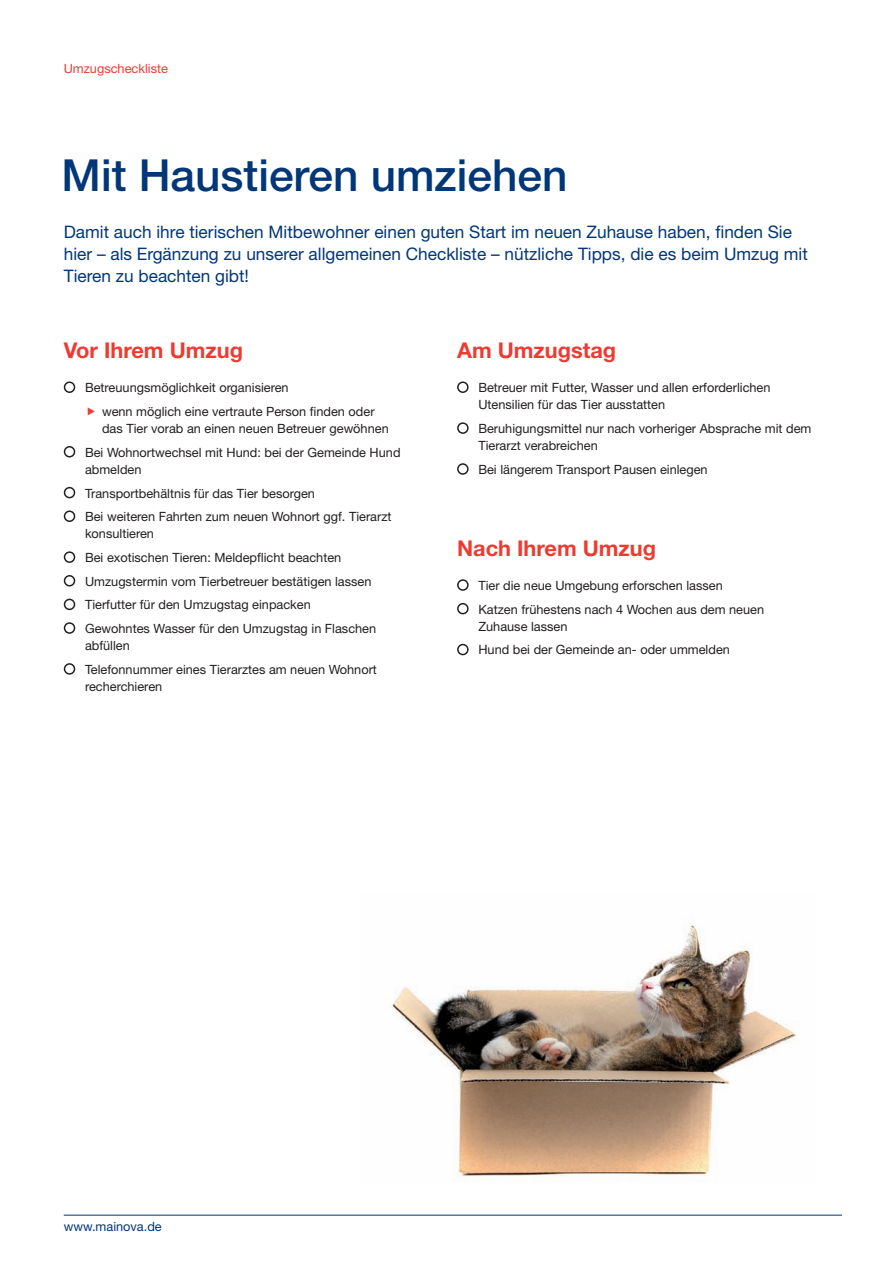
<style>
.page{position:relative;width:893px;height:1263px;background:#fff}
.page>*{position:absolute;margin:0;border:0;box-sizing:border-box;transform-origin:0 0}
.t1{font:500 44.25px "Helvetica Neue LT Pro";color:#013778}
.t2{font:700 21.75px "Helvetica Neue LT Pro";color:#ee3b32}
.t3{font:17.25px/21.8px "Helvetica Neue LT Pro";color:#013778}
.t4{font:12.75px/23.7px "Helvetica Neue LT Pro";color:#231f20}
.t5{font:12.75px "Helvetica Neue LT Pro";color:#ee3b32}
.t6{font:12.75px "Helvetica Neue LT Pro";color:#013778}
</style>
<div class="page">
<hr style="left:64px;top:1215px;width:778px;height:1px;background:#013778">
<div style="left:64px;top:381px;width:11px;height:12px;border:2px solid #231f20;border-radius:50%"></div>
<div style="left:64px;top:446px;width:11px;height:11px;border:2px solid #231f20;border-radius:50%"></div>
<div style="left:64px;top:487px;width:11px;height:11px;border:2px solid #231f20;border-radius:50%"></div>
<div style="left:64px;top:510px;width:11px;height:12px;border:2px solid #231f20;border-radius:50%"></div>
<div style="left:64px;top:551px;width:11px;height:12px;border:2px solid #231f20;border-radius:50%"></div>
<div style="left:64px;top:575px;width:11px;height:11px;border:2px solid #231f20;border-radius:50%"></div>
<div style="left:64px;top:599px;width:11px;height:11px;border:2px solid #231f20;border-radius:50%"></div>
<div style="left:64px;top:622px;width:11px;height:12px;border:2px solid #231f20;border-radius:50%"></div>
<div style="left:64px;top:663px;width:11px;height:12px;border:2px solid #231f20;border-radius:50%"></div>
<div style="left:457px;top:381px;width:12px;height:12px;border:2px solid #231f20;border-radius:50%"></div>
<div style="left:457px;top:422px;width:12px;height:12px;border:2px solid #231f20;border-radius:50%"></div>
<div style="left:457px;top:463px;width:12px;height:12px;border:2px solid #231f20;border-radius:50%"></div>
<div style="left:457px;top:579px;width:12px;height:12px;border:2px solid #231f20;border-radius:50%"></div>
<div style="left:457px;top:603px;width:12px;height:11px;border:2px solid #231f20;border-radius:50%"></div>
<div style="left:457px;top:644px;width:12px;height:11px;border:2px solid #231f20;border-radius:50%"></div>
<img style="left:391px;top:925px;width:405px;height:252px">
<p class="t5" style="left:64px;top:60px;width:106px">Umzugscheckliste</p>
<h1 class="t1" style="left:62px;top:149px;width:507px">Mit Haustieren umziehen</h1>
<h3 class="t3" style="left:64px;top:221px;width:745px">Damit auch ihre tierischen Mitbewohner einen guten Start im neuen Zuhause haben, finden Sie hier – als Ergänzung zu unserer allgemeinen Checkliste – nützliche Tipps, die es beim Umzug mit<br>Tieren zu beachten gibt!</h3>
<h2 class="t2" style="left:64px;top:336px;width:181px">Vor Ihrem Umzug</h2>
<p class="t4" style="left:102px;top:375px;width:274px;text-indent:-17px">Betreuungsmöglichkeit organisieren<br>wenn möglich eine vertraute Person finden oder</p>
<p class="t4" style="left:85px;top:416px;width:317px;text-align:center">das Tier vorab an einen neuen Betreuer gewöhnen<br>Bei Wohnortwechsel mit Hund: bei der Gemeinde Hund</p>
<p class="t4" style="left:85px;top:457px;width:308px">abmelden<br>Transportbehältnis für das Tier besorgen<br>Bei weiteren Fahrten zum neuen Wohnort ggf. Tierarzt</p>
<p class="t4" style="left:85px;top:522px;width:293px">konsultieren<br>Bei exotischen Tieren: Meldepflicht beachten Umzugstermin vom Tierbetreuer bestätigen lassen Tierfutter für den Umzugstag einpacken Gewohntes Wasser für den Umzugstag in Flaschen</p>
<p class="t4" style="left:85px;top:633px;width:293px">abfüllen<br>Telefonnummer eines Tierarztes am neuen Wohnort</p>
<p class="t4" style="left:85px;top:674px;width:79px">recherchieren</p>
<h2 class="t2" style="left:457px;top:336px;width:161px">Am Umzugstag</h2>
<p class="t4" style="left:478px;top:379px;width:294px;line-height:17.2px">Betreuer mit Futter, Wasser und allen erforderlichen<br>Utensilien für das Tier ausstatten</p>
<p class="t4" style="left:478px;top:419px;width:335px;line-height:17.2px">Beruhigungsmittel nur nach vorheriger Absprache mit dem<br>Tierarzt verabreichen</p>
<p class="t4" style="left:478px;top:457px;width:231px">Bei längerem Transport Pausen einlegen</p>
<h2 class="t2" style="left:457px;top:534px;width:200px">Nach Ihrem Umzug</h2>
<p class="t4" style="left:478px;top:573px;width:287px">Tier die neue Umgebung erforschen lassen<br>Katzen frühestens nach 4 Wochen aus dem neuen</p>
<p class="t4" style="left:478px;top:614px;width:253px">Zuhause lassen<br>Hund bei der Gemeinde an- oder ummelden</p>
<p class="t6" style="left:64px;top:1219px;width:99px">www.mainova.de</p>
</div>
